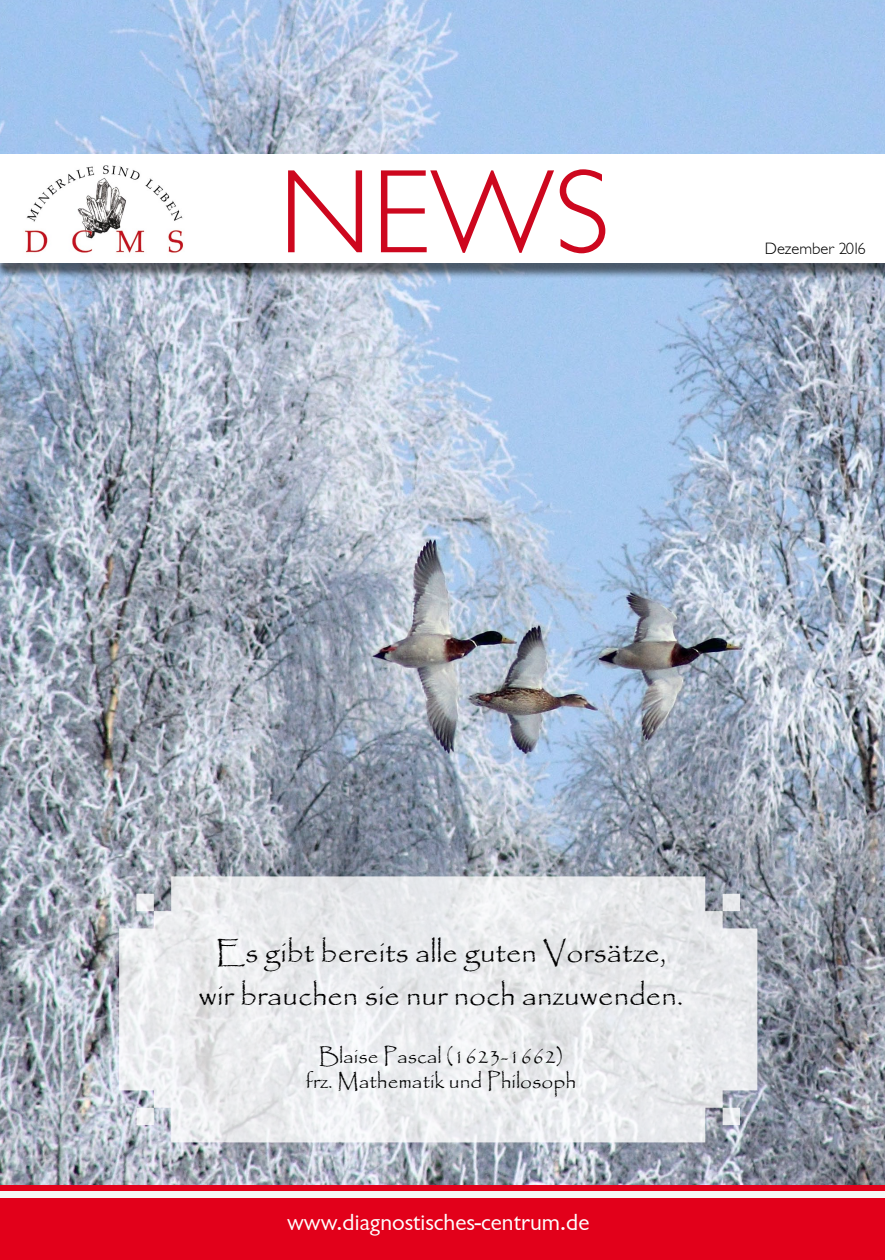
<style>
.page{position:relative;width:885px;height:1260px;background:#fff}
.page>*{position:absolute;margin:0;border:0;box-sizing:border-box;transform-origin:0 0}
.t1{font:120px "Garrison Light Sans";color:#cd071e}
.t2{font:30px/43.2px "Papyrus";color:#000;text-align:center}
.t3{font:24px "Garrison Sans";color:#fff}
.t4{font:21px/25.2px "Papyrus";color:#000;text-align:center}
.t5{font:16.5px "Garrison Light Sans";color:#000}
</style>
<div class="page">
<div style="left:0;top:1185px;width:884px;height:75px;background:#e2001a"></div>
<div style="left:0;top:1191px;width:884px;height:7px;background:#f6f6f6"></div>
<img style="left:0;top:0;width:884px;height:1185px">
<div style="left:0;top:158px;width:884px;height:122px;background:#000;opacity:.55"></div>
<div style="left:0;top:154px;width:884px;height:108px;background:#fff"></div>
<img style="left:24px;top:165px;width:160px;height:88px">
<svg style="left:119px;top:876px;width:638px;height:266px;fill:#e9ebee"></svg>
<h1 class="t1" style="left:279px;top:146px;width:333px">NEWS</h1>
<p class="t5" style="left:764px;top:239px;width:102px">Dezember 2016</p>
<p class="t2" style="left:199px;top:930px;width:486px">Es gibt bereits alle guten Vorsätze, wir brauchen sie nur noch anzuwenden.</p>
<p class="t4" style="left:306px;top:1043px;width:272px">Blaise Pascal (1623-1662) frz. Mathematik und Philosoph</p>
<p class="t3" style="left:287px;top:1209px;width:304px">www.diagnostisches-centrum.de</p>
</div>
